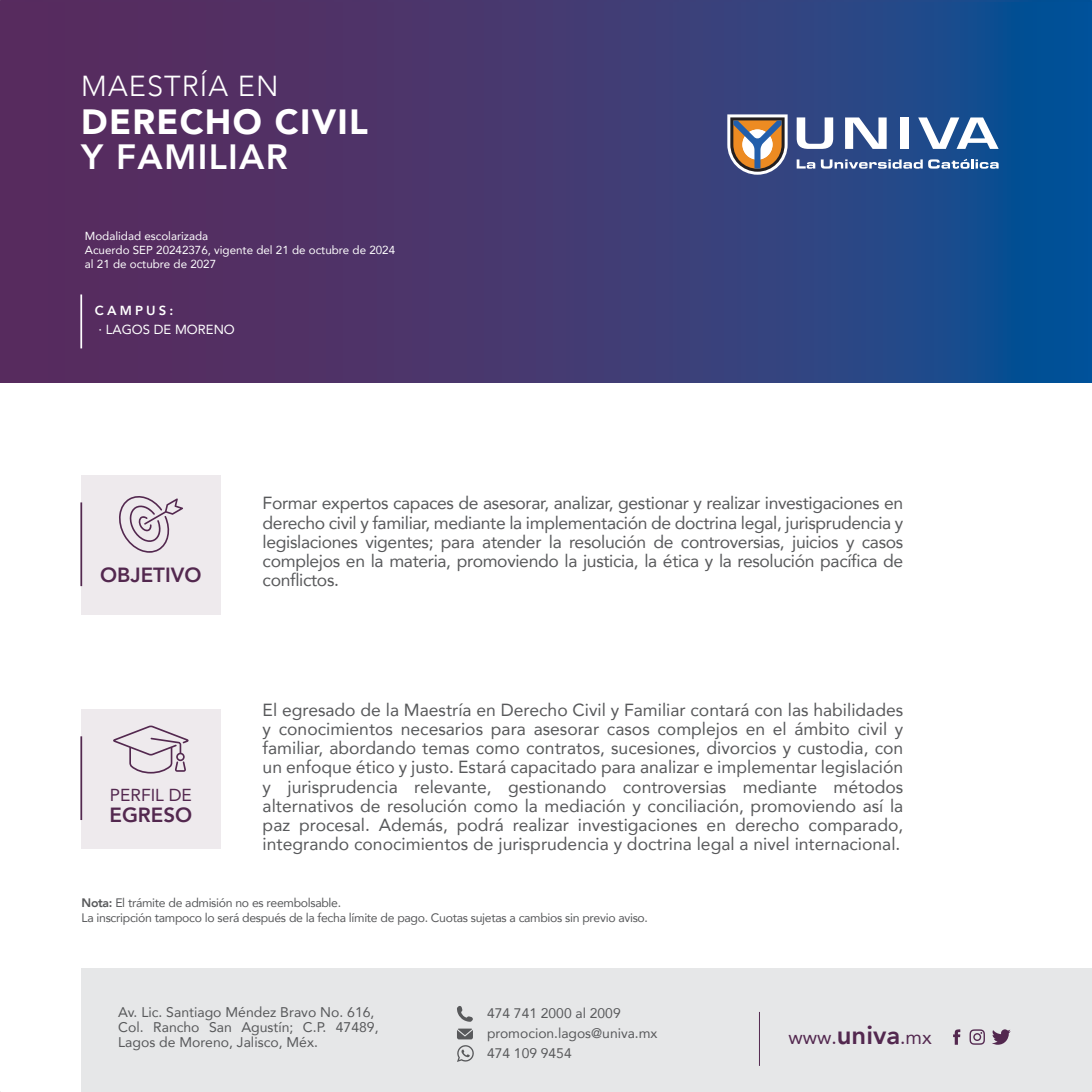
<style>
.page{position:relative;width:1092px;height:1092px;background:#fff}
.page>*{position:absolute;margin:0;border:0;box-sizing:border-box;transform-origin:0 0}
.t1{font:900 35px "Avenir";letter-spacing:.035em;color:#fff}
.t2{font:800 35px "Avenir";letter-spacing:.035em;color:#fff}
.t3{font:300 28.88px "Avenir";letter-spacing:.035em;color:#fff}
.t4{font:800 20.47px "Avenir";color:#53284f}
.t5{font:19.43px "Avenir";color:#53284f}
.t6{font:17.5px/19.2px "Avenir";letter-spacing:-.01em;color:#58595b;text-align:justify}
.t7{font:17.32px "Avenir";color:#53284f}
.t8{font:14px/15px "Avenir";color:#58595b}
.t9{font:13.83px/20.1px "Avenir";color:#58595b}
.t10{font:13.12px "Avenir";color:#fff}
.t11{font:800 13.12px "Avenir";letter-spacing:.24em;color:#fff}
.t12{font:12.25px/15.8px "Avenir";letter-spacing:-.025em;color:#58595b}
.t13{font:11.55px/13.8px "Avenir";color:#fff}
.s1{font-weight:800}
.s2{font-weight:800;font-size:25.72px}
</style>
<div class="page">
<div style="left:81px;top:968px;width:1010px;height:123px;background:#e6e7e8"></div>
<svg style="left:0;top:2px;width:1091px;height:380px;background:#3d3b74"></svg>
<hr style="left:80px;top:294px;width:2px;height:54px;background:#fff">
<svg style="left:953px;top:1029px;width:7px;height:15px"></svg>
<svg style="left:969px;top:1029px;width:15px;height:15px"></svg>
<svg style="left:992px;top:1029px;width:18px;height:15px"></svg>
<div style="left:81px;top:475px;width:140px;height:139px;background:#eeeaed"></div>
<svg style="left:119px;top:496px;width:64px;height:56px"></svg>
<hr style="left:80px;top:502px;width:2px;height:84px;background:#53284f">
<div style="left:81px;top:708px;width:140px;height:140px;background:#eeeaed"></div>
<svg style="left:113px;top:725px;width:75px;height:48px"></svg>
<hr style="left:80px;top:736px;width:2px;height:84px;background:#53284f">
<hr style="left:759px;top:1011px;width:1px;height:54px;background:#53284f">
<svg style="left:457px;top:1006px;width:16px;height:15px"></svg>
<svg style="left:457px;top:1045px;width:17px;height:16px"></svg>
<svg style="left:457px;top:1028px;width:16px;height:11px"></svg>
<svg style="left:727px;top:114px;width:60px;height:61px"></svg>
<svg style="left:918px;top:117px;width:80px;height:32px"></svg>
<svg style="left:845px;top:117px;width:41px;height:32px"></svg>
<div style="left:900px;top:117px;width:8px;height:32px;background:#fff"></div>
<svg style="left:796px;top:117px;width:37px;height:32px"></svg>
<svg style="left:796px;top:159px;width:126px;height:10px"></svg>
<svg style="left:928px;top:159px;width:70px;height:10px"></svg>
<h2 class="t3" style="left:81px;top:69px;width:199px">MAESTRÍA EN</h2>
<h1 class="t1" style="left:81px;top:91px;width:288px">DERECHO CIVIL</h1>
<h1 class="t2" style="left:81px;top:129px;width:208px">Y FAMILIAR</h1>
<p class="t13" style="left:85px;top:228px;width:312px">Modalidad escolarizada<br>Acuerdo SEP 20242376, vigente del 21 de octubre de 2024 al 21 de octubre de 2027</p>
<p class="t11" style="left:95px;top:300px;width:80px">CAMPUS:</p>
<p class="t10" style="left:99px;top:319px;width:138px">· LAGOS DE MORENO</p>
<p class="t4" style="left:100px;top:559px;width:103px">OBJETIVO</p>
<p class="t7" style="left:110px;top:781px;width:83px">PERFIL DE</p>
<p class="t4" style="left:109px;top:798px;width:84px">EGRESO</p>
<p class="t6" style="left:262px;top:493px;width:642px">Formar expertos capaces de asesorar, analizar, gestionar y realizar investigaciones en derecho civil y familiar, mediante la implementación de doctrina legal, jurisprudencia y legislaciones vigentes; para atender la resolución de controversias, juicios y casos complejos en la materia, promoviendo la justicia, la ética y la resolución pacífica de conflictos.</p>
<p class="t6" style="left:262px;top:699px;width:642px">El egresado de la Maestría en Derecho Civil y Familiar contará con las habilidades y conocimientos necesarios para asesorar casos complejos en el ámbito civil y familiar, abordando temas como contratos, sucesiones, divorcios y custodia, con un enfoque ético y justo. Estará capacitado para analizar e implementar legislación y jurisprudencia relevante, gestionando controversias mediante métodos alternativos de resolución como la mediación y conciliación, promoviendo así la paz procesal. Además, podrá realizar investigaciones en derecho comparado, integrando conocimientos de jurisprudencia y doctrina legal a nivel internacional.</p>
<p class="t12" style="left:82px;top:894px;width:568px"><span class="s1">Nota:</span> El trámite de admisión no es reembolsable.<br>La inscripción tampoco lo será después de la fecha límite de pago. Cuotas sujetas a cambios sin previo aviso.</p>
<p class="t8" style="left:118px;top:1003px;width:262px">Av. Lic. Santiago Méndez Bravo No. 616,<br>Col. Rancho San Agustín; C.P. 47489,<br>Lagos de Moreno, Jalisco, Méx.</p>
<p class="t9" style="left:487px;top:1002px;width:172px">474 741 2000 al 2009 promocion.lagos@univa.mx<br>474 109 9454</p>
<p class="t5" style="left:788px;top:1021px;width:145px">www.<span class="s2">univa</span>.mx</p>
</div>
